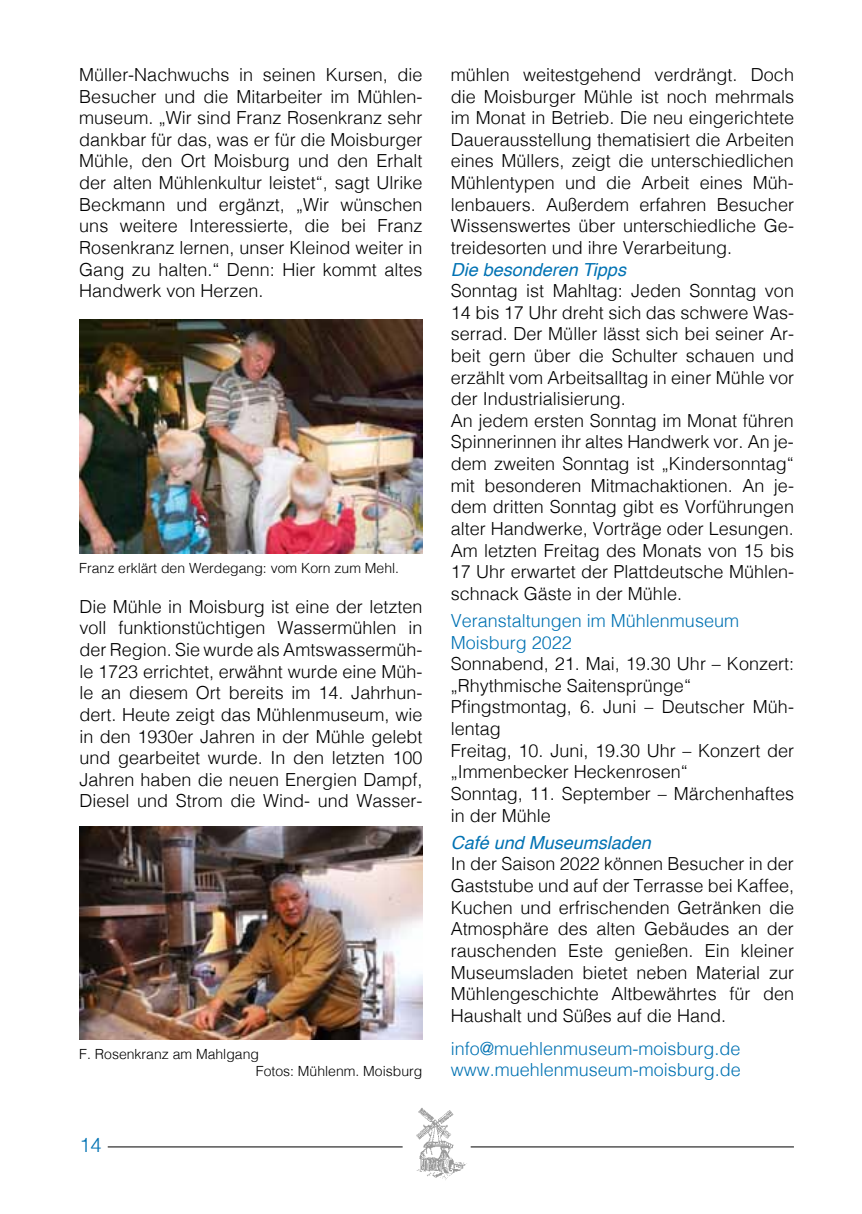
<style>
.page{position:relative;width:862px;height:1214px;background:#fff}
.page>*{position:absolute;margin:0;border:0;box-sizing:border-box;transform-origin:0 0}
.t1{font:300 20px "Helvetica";color:#0072b3}
.t2{font:300 18px/21.6px "Helvetica";color:#000;text-align:justify}
.t3{font:300 18px/21.6px "Helvetica";color:#0072b3}
.t4{font:italic 18px "Helvetica";color:#0072b3}
.t5{font:300 14px/16.8px "Helvetica";color:#000}
</style>
<div class="page">
<img style="left:416px;top:1108px;width:51px;height:72px">
<hr style="left:471px;top:1146px;width:323px;height:1px;background:#000">
<hr style="left:108px;top:1146px;width:295px;height:1px;background:#000">
<img style="left:79px;top:319px;width:343px;height:234px">
<img style="left:79px;top:826px;width:343px;height:213px">
<p class="t2" style="left:79px;top:62px;width:345px">Müller-Nachwuchs in seinen Kursen, die Besucher und die Mitarbeiter im Mühlen&shy;museum. „Wir sind Franz Rosenkranz sehr dankbar für das, was er für die Moisburger Mühle, den Ort Moisburg und den Erhalt der alten Mühlenkultur leistet“, sagt Ulrike Beckmann und ergänzt, „Wir wünschen uns weitere Interessierte, die bei Franz Rosenkranz lernen, unser Kleinod weiter in Gang zu halten.“ Denn: Hier kommt altes Handwerk von Herzen.</p>
<p class="t2" style="left:451px;top:62px;width:345px">mühlen weitestgehend verdrängt. Doch die Moisburger Mühle ist noch mehrmals im Monat in Betrieb. Die neu eingerichtete Dauerausstellung thematisiert die Arbeiten eines Müllers, zeigt die unterschiedlichen Mühlentypen und die Arbeit eines Müh&shy;lenbauers. Außerdem erfahren Besucher Wissenswertes über unterschiedliche Ge&shy;treidesorten und ihre Verarbeitung.</p>
<p class="t4" style="left:451px;top:255px;width:177px">Die besonderen Tipps</p>
<p class="t2" style="left:451px;top:278px;width:345px;text-align:left">Sonntag ist Mahltag: Jeden Sonntag von 14 bis 17 Uhr dreht sich das schwere Was&shy;serrad. Der Müller lässt sich bei seiner Ar&shy;beit gern über die Schulter schauen und erzählt vom Arbeitsalltag in einer Mühle vor der Industrialisierung.<br>An jedem ersten Sonntag im Monat führen Spinnerinnen ihr altes Handwerk vor. An je&shy;dem zweiten Sonntag ist „Kindersonntag“ mit besonderen Mitmachaktionen. An je&shy;dem dritten Sonntag gibt es Vorführungen alter Handwerke, Vorträge oder Lesungen.<br>Am letzten Freitag des Monats von 15 bis 17 Uhr erwartet der Plattdeutsche Mühlen&shy;schnack Gäste in der Mühle.</p>
<p class="t3" style="left:451px;top:608px;width:290px">Veranstaltungen im Mühlenmuseum<br>Moisburg 2022</p>
<p class="t2" style="left:451px;top:651px;width:345px;text-align:left">Sonnabend, 21. Mai, 19.30 Uhr – Konzert: „Rhythmische Saitensprünge“<br>Pfingstmontag, 6. Juni – Deutscher Müh&shy;lentag<br>Freitag, 10. Juni, 19.30 Uhr – Konzert der „Immenbecker Heckenrosen“<br>Sonntag, 11. September – Märchenhaftes in der Mühle</p>
<p class="t4" style="left:451px;top:828px;width:202px">Café und Museumsladen</p>
<p class="t2" style="left:451px;top:851px;width:345px">In der Saison 2022 können Besucher in der Gaststube und auf der Terrasse bei Kaffee, Kuchen und erfrischenden Getränken die Atmosphäre des alten Gebäudes an der rauschenden Este genießen. Ein kleiner Museumsladen bietet neben Material zur Mühlengeschichte Altbewährtes für den Haushalt und Süßes auf die Hand.</p>
<p class="t3" style="left:451px;top:1036px;width:292px">info@muehlenmuseum-moisburg.de www.muehlenmuseum-moisburg.de</p>
<p class="t5" style="left:79px;top:558px;width:321px">Franz erklärt den Werdegang: vom Korn zum Mehl.</p>
<p class="t2" style="left:79px;top:594px;width:344px">Die Mühle in Moisburg ist eine der letzten voll funktionstüchtigen Wassermühlen in der Region. Sie wurde als Amtswassermüh&shy;le 1723 errichtet, erwähnt wurde eine Müh&shy;le an diesem Ort bereits im 14. Jahrhun&shy;dert. Heute zeigt das Mühlenmuseum, wie in den 1930er Jahren in der Mühle gelebt und gearbeitet wurde. In den letzten 100<br>Jahren haben die neuen Energien Dampf, Diesel und Strom die Wind- und Wasser-</p>
<p class="t5" style="left:256px;top:1044px;width:168px;text-indent:-177px">F. Rosenkranz am Mahlgang<br>Fotos: Mühlenm. Moisburg</p>
<p class="t1" style="left:79px;top:1127px;width:24px">14</p>
</div>
